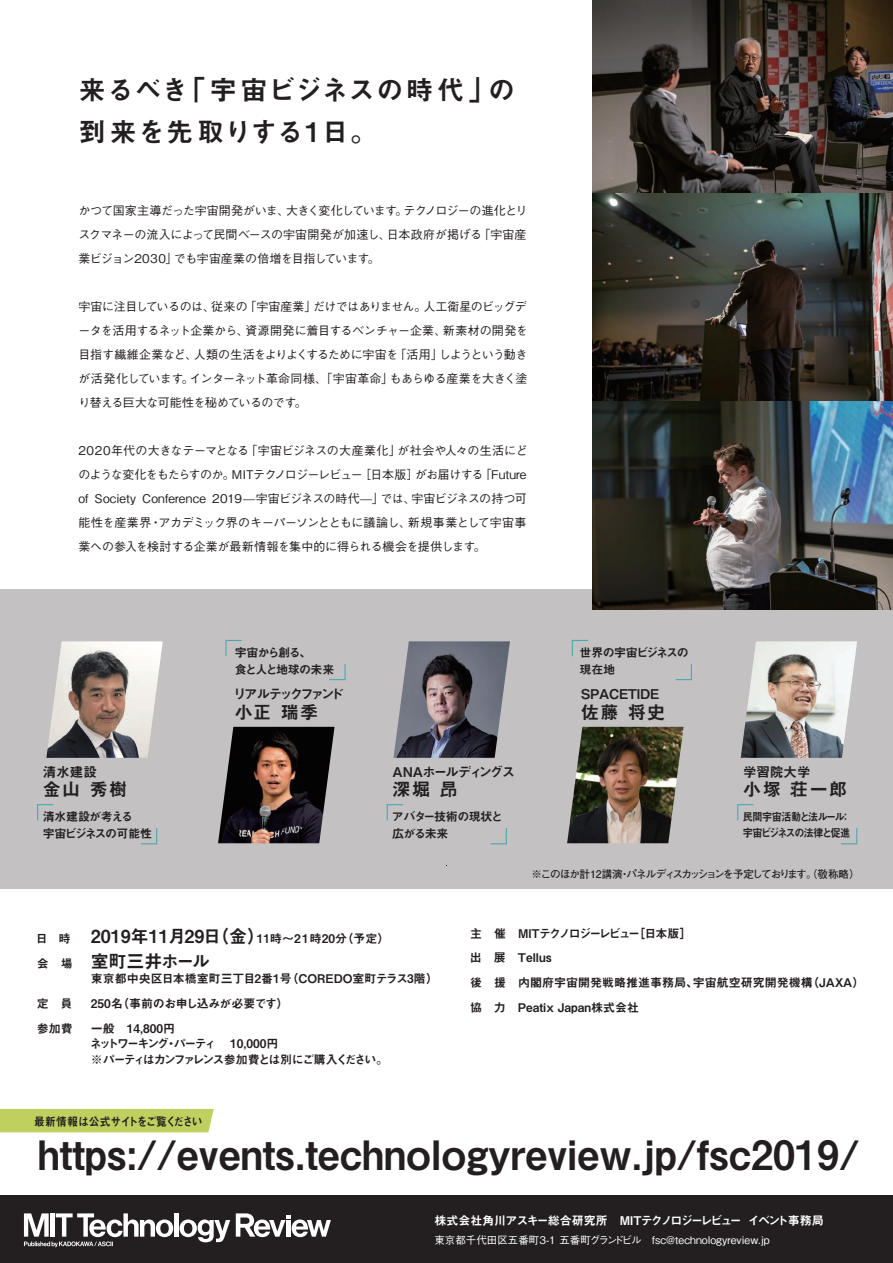
<style>
.page{position:relative;width:893px;height:1263px;background:#fff}
.page>*{position:absolute;margin:0;border:0;box-sizing:border-box;transform-origin:0 0}
.t1{font:40.5px "Midashi Go Pr 6 N MB31";color:#231f20}
.t2{font:27px/42px "Midashi Go Pr 6 N MB31";letter-spacing:.045em;color:#231f20}
.t3{font:18px "Midashi Go Pr 6 N MB31";letter-spacing:.065em;color:#231f20}
.t4{font:18px "Midashi Go Pr 6 N MB31";letter-spacing:-.035em;color:#231f20}
.t5{font:13.5px "Midashi Go Pr 6 N MB31";letter-spacing:-.125em;color:#231f20}
.t6{font:13.5px "Midashi Go Pr 6 N MB31";letter-spacing:-.205em;color:#231f20}
.t7{font:13.5px "Midashi Go Pr 6 N MB31";letter-spacing:-.045em;color:#231f20}
.t8{font:13.5px "Midashi Go Pr 6 N MB31";letter-spacing:-.02em;color:#231f20}
.t9{font:500 12px/24px "Gothic BBB Pr 6 N";letter-spacing:-.03em;color:#231f20;text-align:justify}
.t10{font:12px/24.6px "Midashi Go Pr 6 N MB31";color:#231f20}
.t11{font:12px/15.6px "Midashi Go Pr 6 N MB31";letter-spacing:-.145em;color:#231f20}
.t12{font:12px "Midashi Go Pr 6 N MB31";letter-spacing:-.08em;color:#fff}
.t13{font:12px "Midashi Go Pr 6 N MB31";letter-spacing:-.02em;color:#231f20}
.t14{font:12px/16.5px "Midashi Go Pr 6 N MB31";letter-spacing:-.06em;color:#231f20}
.t15{font:12px/16.5px "Midashi Go Pr 6 N MB31";letter-spacing:-.115em;color:#231f20}
.t16{font:12px/16.5px "Midashi Go Pr 6 N MB31";letter-spacing:-.07em;color:#231f20}
.t17{font:12px/16.5px "Midashi Go Pr 6 N MB31";letter-spacing:-.05em;color:#231f20}
.t18{font:11.85px "Midashi Go Pr 6 N MB31";letter-spacing:-.055em;color:#231f20;scale:.91 1}
.t19{font:11.25px/16.5px "Midashi Go Pr 6 N MB31";letter-spacing:-.135em;color:#231f20;scale:.9 1}
.t20{font:500 10.5px "Gothic BBB Pr 6 N";color:#fff}
.t21{font:700 10.5px "Futo Go B101 Pr 6 N";letter-spacing:-.11em;color:#231f20}
.s1{font-size:18px}
.s2{font-size:12px}
</style>
<div class="page">
<div style="left:0;top:589px;width:893px;height:300px;background:#c3c1c1"></div>
<div style="left:0;top:1196px;width:893px;height:67px;background:#231f20"></div>
<img style="left:46px;top:641px;width:117px;height:117px">
<img style="left:567px;top:727px;width:117px;height:116px">
<img style="left:218px;top:727px;width:116px;height:116px">
<img style="left:741px;top:641px;width:116px;height:117px">
<img style="left:393px;top:641px;width:117px;height:117px">
<img style="left:593px;top:0;width:300px;height:609px">
<svg style="left:37px;top:804px;width:17px;height:17px"></svg>
<svg style="left:141px;top:828px;width:17px;height:17px"></svg>
<svg style="left:386px;top:804px;width:17px;height:17px"></svg>
<svg style="left:490px;top:828px;width:17px;height:17px"></svg>
<svg style="left:737px;top:804px;width:17px;height:17px"></svg>
<svg style="left:841px;top:828px;width:17px;height:17px"></svg>
<svg style="left:225px;top:639px;width:17px;height:18px"></svg>
<svg style="left:329px;top:664px;width:17px;height:17px"></svg>
<svg style="left:571px;top:639px;width:18px;height:18px"></svg>
<svg style="left:675px;top:663px;width:17px;height:18px"></svg>
<div style="left:0;top:1109px;width:214px;height:23px;background:#c0d05f"></div>
<div style="left:174px;top:1213px;width:5px;height:23px;background:#fff"></div>
<svg style="left:179px;top:1219px;width:51px;height:23px"></svg>
<svg style="left:236px;top:1213px;width:95px;height:24px"></svg>
<svg style="left:24px;top:1213px;width:149px;height:34px"></svg>
<h2 class="t2" style="left:79px;top:68px;width:438px">来るべき「宇宙ビジネスの時代」の到来を先取りする1日。</h2>
<p class="t9" style="left:78px;top:197px;width:451px">かつて国家主導だった宇宙開発がいま、大きく変化しています。テクノロジーの進化とリスクマネーの流入によって民間ベースの宇宙開発が加速し、日本政府が掲げる「宇宙産業ビジョン2030」でも宇宙産業の倍増を目指しています。</p>
<p class="t9" style="left:78px;top:293px;width:451px">宇宙に注目しているのは、従来の「宇宙産業」だけではありません。人工衛星のビッグデータを活用するネット企業から、資源開発に着目するベンチャー企業、新素材の開発を目指す繊維企業など、人類の生活をよりよくするために宇宙を「活用」しようという動きが活発化しています。インターネット革命同様、「宇宙革命」もあらゆる産業を大きく塗り替える巨大な可能性を秘めているのです。</p>
<p class="t9" style="left:78px;top:437px;width:451px">2020年代の大きなテーマとなる「宇宙ビジネスの大産業化」が社会や人々の生活にどのような変化をもたらすのか。MITテクノロジーレビュー［日本版］がお届けする「Future of Society Conference 2019̶宇宙ビジネスの時代̶」では、宇宙ビジネスの持つ可能性を産業界・アカデミック界のキーパーソンとともに議論し、新規事業として宇宙事業への参入を検討する企業が最新情報を集中的に得られる機会を提供します。</p>
<p class="t15" style="left:235px;top:644px;width:101px">宇宙から創る、<br>食と人と地球の未来</p>
<p class="t6" style="left:233px;top:683px;width:112px">リアルテックファンド</p>
<h3 class="t3" style="left:235px;top:697px;width:85px">小正 瑞季</h3>
<p class="t17" style="left:580px;top:644px;width:111px">世界の宇宙ビジネスの現在地</p>
<p class="t8" style="left:581px;top:683px;width:80px">SPACETIDE</p>
<h3 class="t3" style="left:581px;top:697px;width:86px">佐藤 将史</h3>
<p class="t7" style="left:43px;top:761px;width:55px">清水建設</p>
<h3 class="t3" style="left:43px;top:775px;width:86px">金山 秀樹</h3>
<p class="t5" style="left:392px;top:761px;width:124px">ANAホールディングス</p>
<h3 class="t3" style="left:392px;top:775px;width:67px">深堀 昂</h3>
<p class="t7" style="left:743px;top:761px;width:69px">学習院大学</p>
<h3 class="t3" style="left:743px;top:775px;width:106px">小塚 荘一郎</h3>
<p class="t14" style="left:43px;top:808px;width:111px">清水建設が考える<br>宇宙ビジネスの可能性</p>
<p class="t16" style="left:392px;top:808px;width:113px">アバター技術の現状と広がる未来</p>
<p class="t19" style="left:743px;top:807px;width:121px">民間宇宙活動と法ルール：宇宙ビジネスの法律と促進</p>
<p class="t10" style="left:36px;top:926px;width:355px">日　時 <span class="s1">2019年11月29日（金）</span>11時～2１時20分（予定）</p>
<h3 class="t4" style="left:37px;top:946px;width:175px"><span class="s2">会　場</span> 室町三井ホール</h3>
<p class="t10" style="left:91px;top:966px;width:349px">東京都中央区日本橋室町三丁目2番1号（COREDO室町テラス3階）</p>
<p class="t13" style="left:37px;top:994px;width:37px">定　員</p>
<p class="t13" style="left:91px;top:994px;width:199px">250名（事前のお申し込みが必要です）</p>
<p class="t13" style="left:37px;top:1018px;width:37px">参加費</p>
<p class="t11" style="left:90px;top:1020px;width:300px">一般　14,800円<br>ネットワーキング・パーティ 　1 0,000 円<br>※パーティはカンファレンス参加費とは別にご購入ください。</p>
<p class="t18" style="left:34px;top:1112px;width:187px">最新情報は公式サイトをご覧ください</p>
<p class="t21" style="left:531px;top:866px;width:330px">※このほか計12講演・パネルディスカッションを予定しております。（敬称略）</p>
<p class="t10" style="left:470px;top:920px;width:396px">主　催　MITテクノロジーレビュー［日本版］<br>出　展　Tellus<br>後　援　内閣府宇宙開発戦略推進事務局、宇宙航空研究開発機構（JAXA）協　力　Peatix Japan株式会社</p>
<h1 class="t1" style="left:38px;top:1122px;width:823px">https://events.technologyreview.jp/fsc2019/</h1>
<p class="t12" style="left:434px;top:1211px;width:391px">株式会社角川アスキー総合研究所　MITテクノロジーレビュー イベント事務局</p>
<p class="t20" style="left:434px;top:1231px;width:337px">東京都千代田区五番町3-1 五番町グランドビル　fsc@technologyreview.jp</p>
</div>
